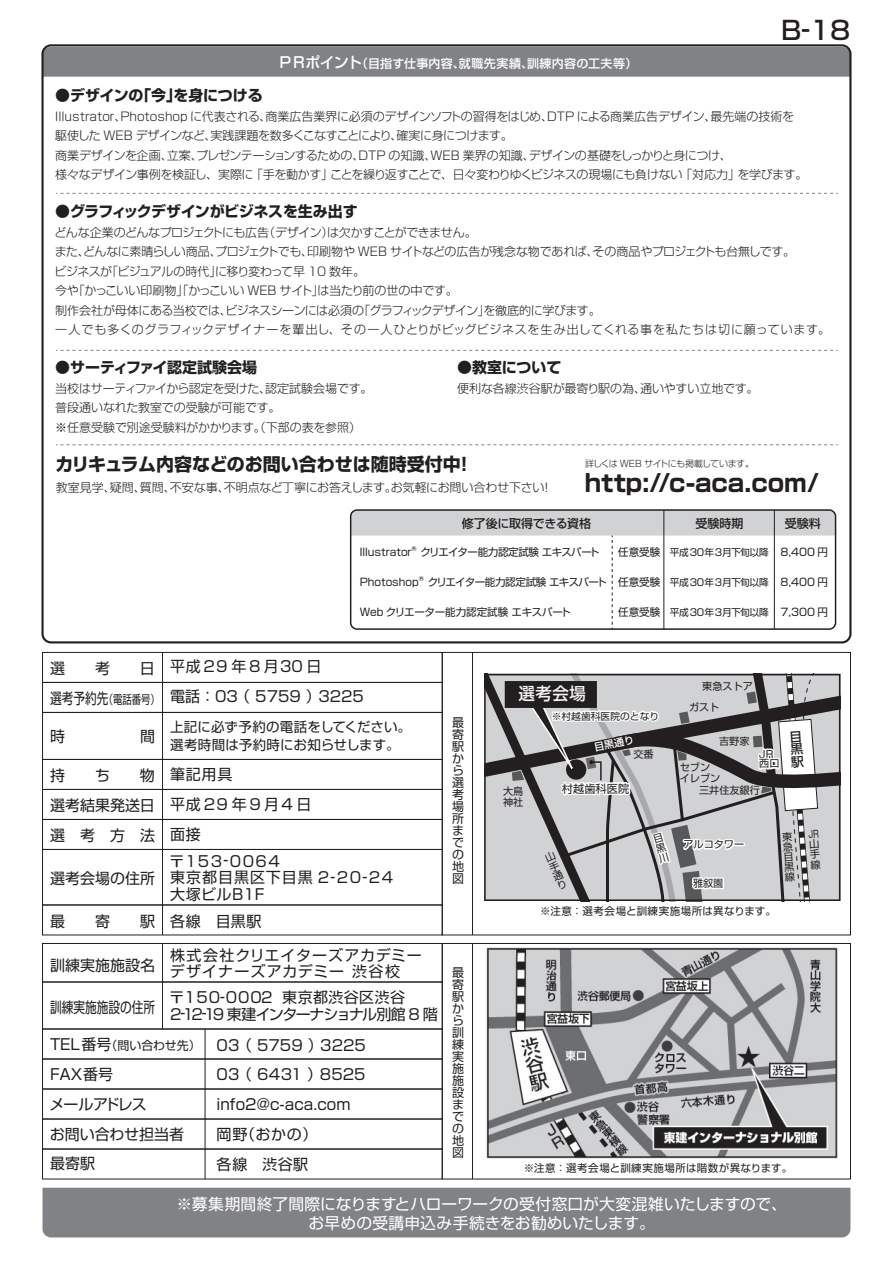
<style>
.page{position:relative;width:893px;height:1263px;background:#fff}
.page>*{position:absolute;margin:0;border:0;box-sizing:border-box;transform-origin:0 0}
.t1{font:500 25.65px "Shin Go Pro";color:#231f20;scale:1.04 1}
.t2{font:700 24px "Shin Go Pro";color:#231f20}
.t3{font:700 18px "Shin Go Pro";color:#231f20}
.t4{font:500 17.1px "Shin Go Pro";color:#f2f3f4;scale:.96 1}
.t5{font:15.75px/19.2px "Shin Go Pro";letter-spacing:.005em;color:#fff;text-align:center}
.t6{font:15px/30px "Shin Go Pro";letter-spacing:.01em;color:#231f20}
.t7{font:700 15px "Shin Go Pro";letter-spacing:-.02em;color:#231f20}
.t8{font:15px/16.5px "Shin Go Pro";letter-spacing:-.04em;color:#231f20;scale:1.25 1}
.t9{font:15px/16.5px "Shin Go Pro";letter-spacing:.065em;color:#231f20;scale:1.25 1}
.t10{font:15px/15.8px "Shin Go Pro";letter-spacing:.065em;color:#231f20}
.t11{font:15px/30px "Shin Go Pro";letter-spacing:.12em;color:#231f20}
.t12{font:15px "Shin Go Pro";letter-spacing:.01em;color:#231f20;scale:.78 1}
.t13{font:13.5px/18px "Shin Go Pro";letter-spacing:.005em;color:#231f20}
.t14{font:300 12px/19.5px "Shin Go Pro";letter-spacing:-.02em;color:#231f20}
.t15{font:12px/12px "Shin Go Pro";color:#231f20;text-align:justify}
.t16{font:500 12px "Shin Go Pro";letter-spacing:.03em;color:#fff}
.t17{font:12px "Shin Go Pro";color:#231f20;scale:.78 1}
.t18{font:500 12px "Shin Go Pro";letter-spacing:-.02em;color:#231f20}
.t19{font:500 12px "Shin Go Pro";color:#231f20}
.t20{font:11.25px "Shin Go Pro";color:#231f20}
.t21{font:10.5px "Shin Go Pro";color:#231f20}
.t22{font:10.5px "Shin Go Pro";letter-spacing:-.06em;color:#231f20}
.t23{font:10.5px "Shin Go Pro";letter-spacing:.04em;color:#231f20}
.t24{font:10.5px "Shin Go Pro";letter-spacing:.035em;color:#231f20}
.t25{font:10.2px/10.2px "Shin Go Pro";color:#231f20}
.t26{font:10.2px/10.2px "Shin Go Pro";color:#231f20;scale:.74 1}
.t27{font:500 10.2px "Shin Go Pro";color:#fff}
.t28{font:9.75px "Shin Go Pro";letter-spacing:-.03em;color:#231f20}
.t29{font:9.75px "Shin Go Pro";letter-spacing:-.005em;color:#231f20}
.t30{font:300 9px "Shin Go Pro";letter-spacing:-.055em;color:#231f20}
.s1{font-size:15px}
</style>
<div class="page">
<div style="left:43px;top:1188px;width:807px;height:49px;background:#808285"></div>
<div style="left:42px;top:652px;width:401px;height:31px;border:1px solid #231f20"></div>
<div style="left:442px;top:652px;width:409px;height:283px;border:1px solid #231f20"></div>
<div style="left:42px;top:682px;width:401px;height:31px;border:1px solid #231f20"></div>
<div style="left:42px;top:712px;width:401px;height:48px;border:1px solid #231f20"></div>
<div style="left:42px;top:759px;width:401px;height:31px;border:1px solid #231f20"></div>
<div style="left:42px;top:789px;width:401px;height:31px;border:1px solid #231f20"></div>
<div style="left:42px;top:819px;width:401px;height:31px;border:1px solid #231f20"></div>
<div style="left:42px;top:849px;width:401px;height:56px;border:1px solid #231f20"></div>
<div style="left:42px;top:904px;width:401px;height:31px;border:1px solid #231f20"></div>
<hr style="left:162px;top:652px;width:1px;height:283px;background:#231f20">
<hr style="left:472px;top:652px;width:1px;height:283px;background:#231f20">
<div style="left:42px;top:943px;width:401px;height:39px;border:1px solid #231f20"></div>
<div style="left:442px;top:943px;width:409px;height:236px;border:1px solid #231f20"></div>
<div style="left:42px;top:981px;width:401px;height:48px;border:1px solid #231f20"></div>
<div style="left:42px;top:1029px;width:401px;height:30px;border:1px solid #231f20"></div>
<div style="left:42px;top:1059px;width:401px;height:30px;border:1px solid #231f20"></div>
<div style="left:42px;top:1089px;width:401px;height:30px;border:1px solid #231f20"></div>
<div style="left:42px;top:1119px;width:401px;height:30px;border:1px solid #231f20"></div>
<div style="left:42px;top:1149px;width:401px;height:30px;border:1px solid #231f20"></div>
<hr style="left:162px;top:943px;width:1px;height:86px;background:#231f20">
<hr style="left:472px;top:943px;width:1px;height:236px;background:#231f20">
<hr style="left:205px;top:1029px;width:1px;height:150px;background:#231f20">
<div style="left:44px;top:47px;width:806px;height:30px;background:#808285"></div>
<svg style="left:56px;top:193px;width:782px;height:1px"></svg>
<svg style="left:56px;top:444px;width:782px;height:1px"></svg>
<svg style="left:56px;top:350px;width:782px;height:1px"></svg>
<svg style="left:353px;top:512px;width:480px;height:115px"></svg>
<div style="left:350px;top:509px;width:486px;height:121px;border:2px solid #231f20;border-radius:6px"></div>
<img style="left:486px;top:947px;width:352px;height:212px">
<svg style="left:484px;top:674px;width:356px;height:227px;background:#ababad"></svg>
<p class="t16" style="left:278px;top:54px;width:361px"><span class="s1">ＰＲポイント</span>（目指す仕事内容、就職先実績、訓練内容の工夫等）</p>
<h1 class="t1" style="left:781px;top:9px;width:68px">B-18</h1>
<p class="t7" style="left:55px;top:84px;width:209px">●デザインの「今」を身につける</p>
<p class="t14" style="left:55px;top:105px;width:754px">Illustrator、Photoshop に代表される、商業広告業界に必須のデザインソフトの習得をはじめ、DTP による商業広告デザイン、最先端の技術を駆使した WEB デザインなど、実践課題を数多くこなすことにより、確実に身につけます。<br>商業デザインを企画、立案、プレゼンテーションするための、DTP の知識、WEB 業界の知識、デザインの基礎をしっかりと身につけ、<br>様々なデザイン事例を検証し、実際に「手を動かす」ことを繰り返すことで、日々変わりゆくビジネスの現場にも負けない「対応力」を学びます。</p>
<p class="t7" style="left:55px;top:200px;width:304px">●グラフィックデザインがビジネスを生み出す</p>
<p class="t14" style="left:55px;top:221px;width:777px">どんな企業のどんなプロジェクトにも広告（デザイン）は欠かすことができません。<br>また、どんなに素晴らしい商品、プロジェクトでも、印刷物や WEB サイトなどの広告が残念な物であれば、その商品やプロジェクトも台無しです。<br>ビジネスが「ビジュアルの時代」に移り変わって早 10 数年。<br>今や「かっこいい印刷物」「かっこいい WEB サイト」は当たり前の世の中です。<br>制作会社が母体にある当校では、ビジネスシーンには必須の「グラフィックデザイン」を徹底的に学びます。<br>一人でも多くのグラフィックデザイナーを輩出し、その一人ひとりがビッグビジネスを生み出してくれる事を私たちは切に願っています。</p>
<p class="t7" style="left:457px;top:356px;width:106px">●教室について</p>
<p class="t14" style="left:457px;top:377px;width:303px">便利な各線渋谷駅が最寄り駅の為、通いやすい立地です。</p>
<p class="t7" style="left:55px;top:356px;width:203px">●サーティファイ認定試験会場</p>
<p class="t14" style="left:55px;top:377px;width:319px">当校はサーティファイから認定を受けた、認定試験会場です。普段通いなれた教室での受験が可能です。<br>※任意受験で別途受験料がかかります。（下部の表を参照）</p>
<h3 class="t3" style="left:55px;top:450px;width:419px">カリキュラム内容などのお問い合わせは随時受付中！</h3>
<p class="t14" style="left:56px;top:476px;width:498px">教室見学、疑問、質問、不安な事、不明点など丁寧にお答えします。お気軽にお問い合わせ下さい！</p>
<h2 class="t2" style="left:585px;top:463px;width:236px">http://c-aca.com/</h2>
<p class="t30" style="left:585px;top:456px;width:170px">詳しくは WEB サイトにも掲載しています。</p>
<p class="t18" style="left:462px;top:513px;width:131px">修了後に取得できる資格</p>
<p class="t19" style="left:695px;top:513px;width:49px">受験時期</p>
<p class="t19" style="left:785px;top:513px;width:37px">受験料</p>
<p class="t21" style="left:780px;top:543px;width:49px">8,400 円</p>
<p class="t21" style="left:780px;top:573px;width:49px">8,400 円</p>
<p class="t21" style="left:780px;top:603px;width:49px">7,300 円</p>
<p class="t21" style="left:360px;top:543px;width:53px">Illustrator</p>
<p class="t21" style="left:411px;top:538px;width:12px">®</p>
<p class="t22" style="left:421px;top:543px;width:181px">クリエイター能力認定試験 エキスパート</p>
<p class="t21" style="left:360px;top:573px;width:60px">Photoshop</p>
<p class="t21" style="left:419px;top:568px;width:12px">®</p>
<p class="t22" style="left:428px;top:573px;width:181px">クリエイター能力認定試験 エキスパート</p>
<p class="t21" style="left:360px;top:603px;width:213px">Web クリエーター能力認定試験 エキスパート</p>
<p class="t21" style="left:618px;top:543px;width:43px">任意受験</p>
<p class="t21" style="left:618px;top:573px;width:43px">任意受験</p>
<p class="t21" style="left:618px;top:603px;width:43px">任意受験</p>
<p class="t28" style="left:670px;top:544px;width:100px">平成30年3月下旬以降</p>
<p class="t28" style="left:670px;top:574px;width:100px">平成30年3月下旬以降</p>
<p class="t28" style="left:670px;top:604px;width:100px">平成30年3月下旬以降</p>
<p class="t6" style="left:50px;top:651px;width:16px">選</p>
<p class="t6" style="left:95px;top:651px;width:16px">考</p>
<p class="t6" style="left:140px;top:651px;width:16px">日</p>
<p class="t17" style="left:50px;top:689px;width:142px"><span class="s1">選考予約先</span>（電話番号）</p>
<p class="t6" style="left:50px;top:720px;width:16px">時</p>
<p class="t6" style="left:140px;top:720px;width:16px">間</p>
<p class="t6" style="left:50px;top:758px;width:16px">持</p>
<p class="t6" style="left:95px;top:758px;width:16px">ち</p>
<p class="t6" style="left:50px;top:758px;width:106px;text-align:justify;text-indent:90px">物選考結果発送日選考方法</p>
<p class="t6" style="left:50px;top:862px;width:106px">選考会場の住所</p>
<p class="t6" style="left:50px;top:904px;width:16px">最</p>
<p class="t6" style="left:95px;top:904px;width:16px">寄</p>
<p class="t6" style="left:140px;top:904px;width:16px">駅</p>
<p class="t6" style="left:170px;top:650px;width:195px">平成29 年8月30日<br>電話：03 （ 5759 ）3225</p>
<p class="t13" style="left:170px;top:717px;width:243px">上記に必ず予約の電話をしてください。選考時間は予約時にお知らせします。</p>
<p class="t11" style="left:170px;top:757px;width:143px">筆記用具<br>平成29年9月4日面接</p>
<p class="t9" style="left:168px;top:851px;width:182px">〒153-0064<br>東京都目黒区下目黒 2-20-24大塚ビルB１F</p>
<p class="t6" style="left:170px;top:904px;width:93px">各線　目黒駅</p>
<p class="t15" style="left:452px;top:715px;width:13px">最寄駅から選考場所までの地図</p>
<h3 class="t4" style="left:518px;top:680px;width:72px">選考会場</h3>
<p class="t29" style="left:552px;top:708px;width:109px">※村越歯科医院のとなり</p>
<p class="t27" style="left:593px;top:739px;width:42px;rotate:-11deg">目黒通り</p>
<p class="t25" style="left:633px;top:747px;width:22px">交番</p>
<p class="t25" style="left:503px;top:785px;width:22px">大鳥</p>
<p class="t20" style="left:562px;top:779px;width:69px">村越歯科医院</p>
<p class="t25" style="left:503px;top:796px;width:22px">神社</p>
<p class="t25" style="left:543px;top:853px;width:7px;text-align:justify;rotate:-23deg">山手通り</p>
<p class="t25" style="left:702px;top:680px;width:52px">東急ストア</p>
<p class="t25" style="left:689px;top:701px;width:32px">ガスト</p>
<p class="t25" style="left:719px;top:735px;width:32px">吉野家</p>
<p class="t25" style="left:699px;top:784px;width:62px">三井住友銀行</p>
<p class="t25" style="left:759px;top:748px;width:22px;line-height:9.3px">JR西口</p>
<p class="t25" style="left:680px;top:760px;width:42px;line-height:11.4px">セブンイレブン</p>
<p class="t25" style="left:683px;top:838px;width:62px">アルコタワー</p>
<p class="t25" style="left:693px;top:877px;width:32px">雅叙園</p>
<p class="t25" style="left:782px;top:830px;width:7px;text-align:justify;rotate:-4deg">東急目黒線</p>
<p class="t24" style="left:540px;top:902px;width:237px">※注意：選考会場と訓練実施場所は異なります。</p>
<p class="t26" style="left:808px;top:828px;width:16px;rotate:-4deg">JR山手線</p>
<p class="t6" style="left:50px;top:948px;width:106px">訓練実施施設名</p>
<p class="t10" style="left:170px;top:946px;width:254px">株式会社クリエイターズアカデミーデザイナーズアカデミー 渋谷校</p>
<p class="t8" style="left:168px;top:987px;width:218px">〒150-0002 東京都渋谷区渋谷<br>2-12-19 東建インターナショナル別館 8 階</p>
<p class="t12" style="left:50px;top:994px;width:137px">訓練実施施設の住所</p>
<p class="t15" style="left:50px;top:1038px;width:152px"><span class="s1">TEL番号</span>（問い合わせ先）</p>
<p class="t6" style="left:49px;top:1057px;width:136px">FAX番号<br>メールアドレス<br>お問い合わせ担当者</p>
<p class="t6" style="left:50px;top:1146px;width:46px">最寄駅</p>
<p class="t6" style="left:217px;top:1028px;width:151px">03 （ 5759 ）3225</p>
<p class="t6" style="left:217px;top:1058px;width:150px">03 （ 6431 ）8525</p>
<p class="t6" style="left:217px;top:1088px;width:136px;line-height:29.5px">info2@c-aca.com岡野（おかの）</p>
<p class="t6" style="left:217px;top:1147px;width:93px">各線　渋谷駅</p>
<p class="t15" style="left:452px;top:964px;width:13px">最寄駅から訓練実施施設までの地図</p>
<p class="t23" style="left:524px;top:1159px;width:270px">※注意：選考会場と訓練実施場所は階数が異なります。</p>
<h3 class="t5" style="left:176px;top:1192px;width:612px">※募集期間終了間際になりますとハローワークの受付窓口が大変混雑いたしますので、お早めの受講申込み手続きをお勧めいたします。</h3>
</div>
